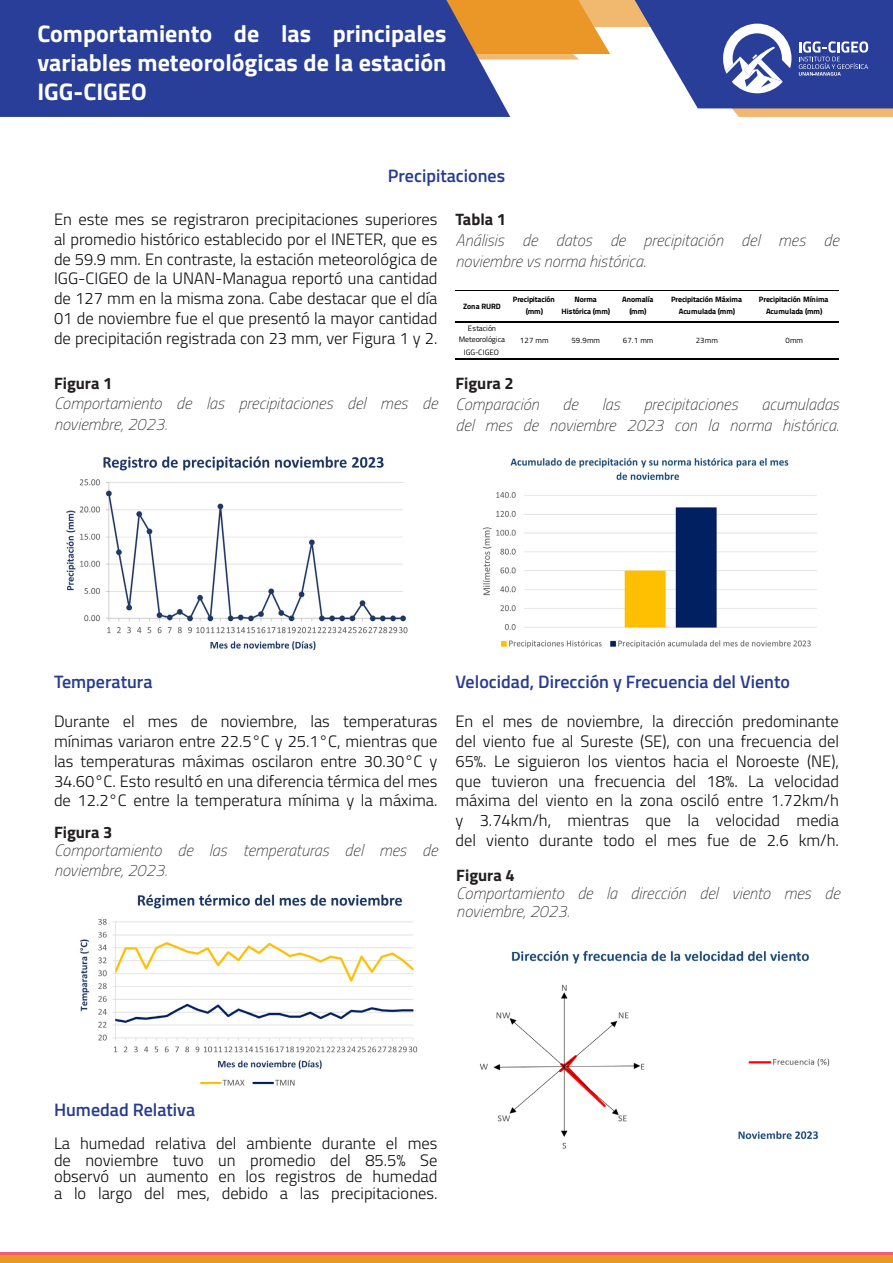
<style>
.page{position:relative;width:893px;height:1263px;background:#fff}
.page>*{position:absolute;margin:0;border:0;box-sizing:border-box;transform-origin:0 0}
.t1{font:700 24px/28.8px "Titillium";color:#fff;text-align:justify}
.t2{font:600 18px "Titillium";color:#273b8f}
.t3{font:300 16.5px/19.8px "Titillium";color:#0b090c;text-align:justify}
.t4{font:italic 100 16.5px "Titillium";color:#231f20}
.t5{font:700 16.5px "Titillium";color:#231f20}
.t6{font:700 7.8px/12.3px "Titillium";letter-spacing:-.01em;color:#000;text-align:center}
.t7{font:7.8px/11.7px "Titillium";letter-spacing:-.005em;color:#000;text-align:center}
.t8{font:700 7.8px "Titillium";letter-spacing:-.03em;color:#000}
</style>
<div class="page">
<svg style="left:0;top:1253px;width:893px;height:3px;fill:#f15f77"></svg>
<hr style="left:455px;top:290px;width:384px;height:1px;background:#000">
<hr style="left:455px;top:321px;width:384px;height:1px;background:#000">
<hr style="left:455px;top:359px;width:384px;height:1px;background:#000">
<div style="left:0;top:1256px;width:893px;height:7px;background:#ea9727"></div>
<img style="left:80px;top:894px;width:338px;height:192px">
<img style="left:479px;top:950px;width:351px;height:199px">
<img style="left:482px;top:458px;width:335px;height:190px">
<img style="left:66px;top:456px;width:342px;height:195px">
<div style="left:0;top:0;width:372px;height:117px;background:#293e98"></div>
<svg style="left:372px;top:0;width:521px;height:117px"></svg>
<p class="t1" style="left:37px;top:18px;width:411px">Comportamiento de las principales variables meteorológicas de la estación IGG-CIGEO</p>
<p class="t2" style="left:388px;top:163px;width:119px">Precipitaciones</p>
<p class="t3" style="left:54px;top:208px;width:385px">En este mes se registraron precipitaciones superiores al promedio histórico establecido por el INETER, que es de 59.9 mm. En contraste, la estación meteorológica de IGG-CIGEO de la UNAN-Managua reportó una cantidad de 127 mm en la misma zona. Cabe destacar que el día 01 de noviembre fue el que presentó la mayor cantidad de precipitación registrada con 23 mm, ver Figura 1 y 2.</p>
<p class="t5" style="left:54px;top:370px;width:60px">Figura 1</p>
<p class="t4" style="left:54px;top:392px;width:385px">Comportamiento de las precipitaciones del mes de</p>
<p class="t4" style="left:54px;top:413px;width:115px">noviembre, 2023.</p>
<p class="t5" style="left:455px;top:207px;width:52px">Tabla 1</p>
<p class="t4" style="left:455px;top:228px;width:385px">Análisis de datos de precipitación del mes de</p>
<p class="t4" style="left:455px;top:249px;width:192px">noviembre vs norma histórica.</p>
<p class="t8" style="left:463px;top:300px;width:39px">Zona RURD</p>
<p class="t6" style="left:513px;top:293px;width:44px">Precipitación (mm)</p>
<p class="t6" style="left:562px;top:293px;width:50px">Norma<br>Histórica (mm)</p>
<p class="t6" style="left:622px;top:293px;width:33px">Anomalía (mm)</p>
<p class="t6" style="left:671px;top:293px;width:73px">Precipitación Máxima<br>Acumulada (mm)</p>
<p class="t6" style="left:759px;top:293px;width:71px">Precipitación Mínima<br>Acumulada (mm)</p>
<p class="t7" style="left:459px;top:322px;width:48px">Estación<br>Meteorológica</p>
<p class="t7" style="left:464px;top:346px;width:37px">IGG-CIGEO</p>
<p class="t7" style="left:520px;top:334px;width:30px">127 mm</p>
<p class="t7" style="left:571px;top:334px;width:30px">59.9mm</p>
<p class="t7" style="left:623px;top:334px;width:32px">67.1 mm</p>
<p class="t7" style="left:696px;top:334px;width:24px">23mm</p>
<p class="t7" style="left:786px;top:334px;width:19px">0mm</p>
<p class="t5" style="left:455px;top:370px;width:60px">Figura 2</p>
<p class="t4" style="left:455px;top:392px;width:85px">Comparación</p>
<p class="t4" style="left:563px;top:392px;width:17px">de</p>
<p class="t4" style="left:602px;top:392px;width:20px">las</p>
<p class="t4" style="left:644px;top:392px;width:96px">precipitaciones</p>
<p class="t4" style="left:761px;top:392px;width:79px">acumuladas</p>
<p class="t4" style="left:455px;top:413px;width:385px">del mes de noviembre 2023 con la norma histórica.</p>
<p class="t2" style="left:455px;top:668px;width:336px">Velocidad, Dirección y Frecuencia del Viento</p>
<p class="t3" style="left:455px;top:711px;width:385px">En el mes de noviembre, la dirección predominante del viento fue al Sureste (SE), con una frecuencia del 65%. Le siguieron los vientos hacia el Noroeste (NE), que tuvieron una frecuencia del 18%. La velocidad máxima del viento en la zona osciló entre 1.72km/h y 3.74km/h, mientras que la velocidad media del viento durante todo el mes fue de 2.6 km/h.</p>
<p class="t2" style="left:54px;top:668px;width:100px">Temperatura</p>
<p class="t3" style="left:54px;top:711px;width:385px">Durante el mes de noviembre, las temperaturas mínimas variaron entre 22.5°C y 25.1°C, mientras que las temperaturas máximas oscilaron entre 30.30°C y 34.60°C. Esto resultó en una diferencia térmica del mes de 12.2°C entre la temperatura mínima y la máxima.</p>
<p class="t5" style="left:54px;top:819px;width:60px">Figura 3</p>
<p class="t4" style="left:54px;top:838px;width:385px">Comportamiento de las temperaturas del mes de</p>
<p class="t4" style="left:54px;top:859px;width:115px">noviembre, 2023.</p>
<p class="t5" style="left:456px;top:862px;width:60px">Figura 4</p>
<p class="t4" style="left:456px;top:881px;width:385px">Comportamiento de la dirección del viento mes de</p>
<p class="t4" style="left:456px;top:899px;width:115px">noviembre, 2023.</p>
<p class="t2" style="left:54px;top:1096px;width:143px">Humedad Relativa</p>
<p class="t3" style="left:54px;top:1134px;width:385px;line-height:16.5px">La humedad relativa del ambiente durante el mes de noviembre tuvo un promedio del 85.5% Se observó un aumento en los registros de humedad a lo largo del mes, debido a las precipitaciones.</p>
</div>
